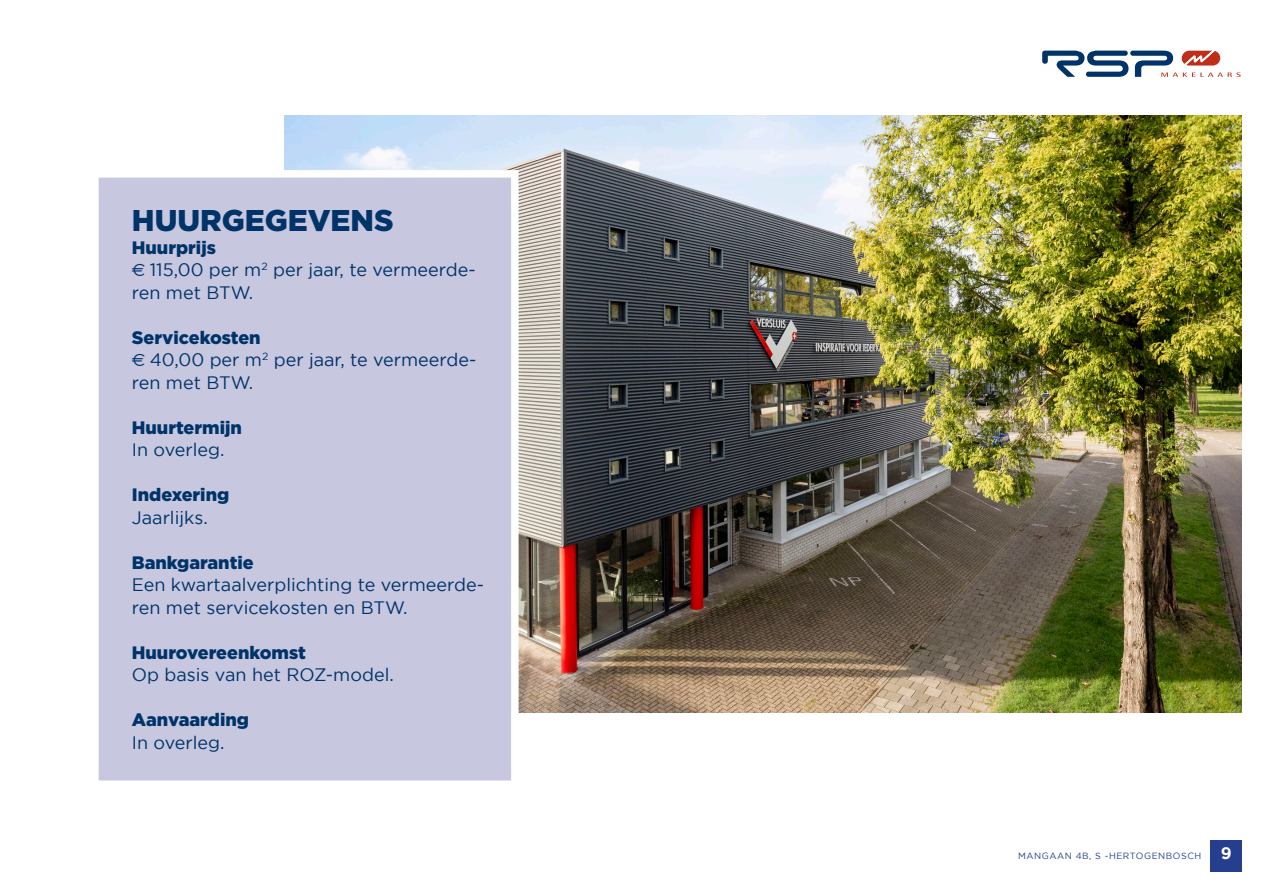
<style>
.page{position:relative;width:1263px;height:893px;background:#fff}
.page>*{position:absolute;margin:0;border:0;box-sizing:border-box;transform-origin:0 0}
.t1{font:900 30px "Gotham";color:#003367}
.t2{font:18px/22.5px "Gotham";color:#003367}
.t3{font:900 18px "Gotham";color:#003367}
.t4{font:700 16.5px "Gotham";color:#fff}
.t5{font:9px "Gotham";letter-spacing:.06em;color:#253f8e}
.s1{font-family:"Euro Sans"}
</style>
<div class="page">
<svg style="left:1042px;top:50px;width:199px;height:27px"></svg>
<div style="left:1210px;top:840px;width:32px;height:32px;background:#253f8e"></div>
<img style="left:285px;top:116px;width:957px;height:596px">
<div style="left:91px;top:170px;width:428px;height:618px;background:#c7c7e0;border:8px solid #fff"></div>
<p class="t1" style="left:132px;top:203px;width:263px">HUURGEGEVENS</p>
<p class="t3" style="left:132px;top:237px;width:86px">Huurprijs</p>
<p class="t2" style="left:132px;top:258px;width:345px"><span class="s1">a</span> 115,00 per m<sup>2</sup> per jaar, te vermeerde&shy;ren met BTW.</p>
<p class="t3" style="left:132px;top:327px;width:130px">Servicekosten</p>
<p class="t2" style="left:132px;top:348px;width:346px"><span class="s1">a</span> 40,00 per m<sup>2</sup> per jaar, te vermeerde&shy;ren met BTW.</p>
<p class="t3" style="left:132px;top:417px;width:112px">Huurtermijn</p>
<p class="t2" style="left:132px;top:438px;width:94px">In overleg.</p>
<p class="t3" style="left:132px;top:485px;width:99px">Indexering</p>
<p class="t2" style="left:132px;top:506px;width:77px">Jaarlijks.</p>
<p class="t3" style="left:132px;top:552px;width:123px">Bankgarantie</p>
<p class="t2" style="left:132px;top:573px;width:354px">Een kwartaalverplichting te vermeerde&shy;ren met servicekosten en BTW.</p>
<p class="t3" style="left:132px;top:642px;width:176px">Huurovereenkomst</p>
<p class="t2" style="left:132px;top:663px;width:263px">Op basis van het ROZ-model.</p>
<p class="t3" style="left:132px;top:710px;width:119px">Aanvaarding</p>
<p class="t2" style="left:132px;top:731px;width:94px">In overleg.</p>
<p class="t5" style="left:1018px;top:850px;width:185px">MANGAAN 4B, S -HERTOGENBOSCH</p>
<p class="t4" style="left:1221px;top:844px;width:12px">9</p>
</div>
